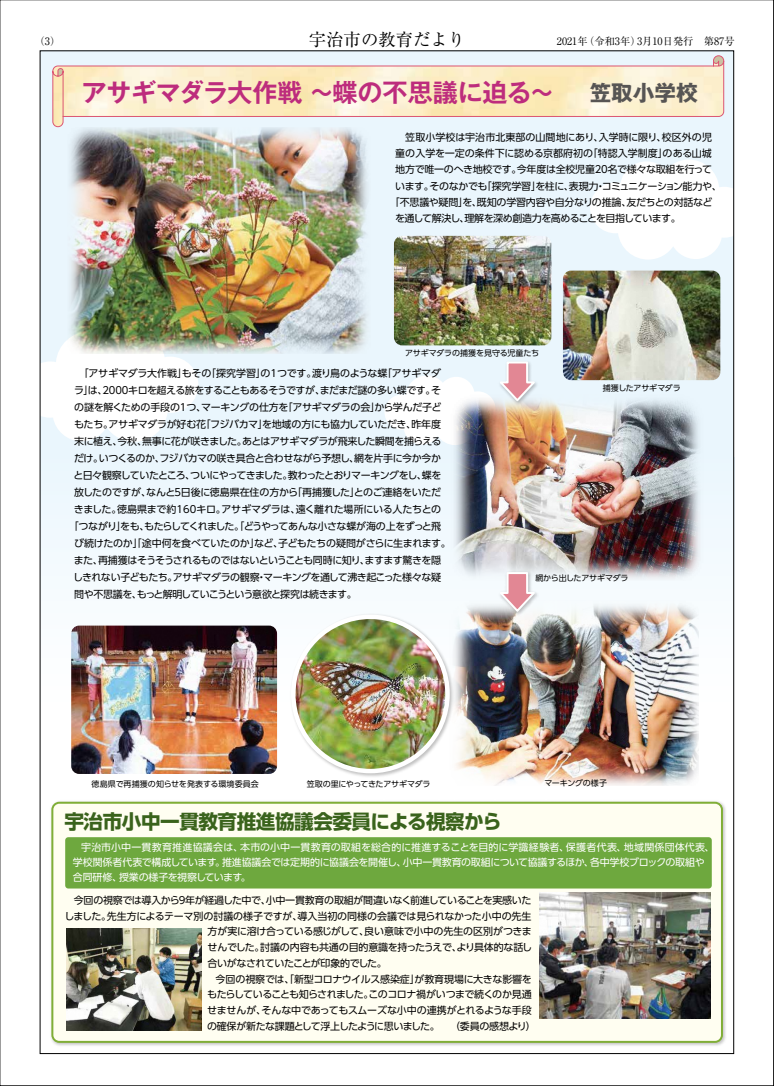
<style>
.page{position:relative;width:774px;height:1086px;background:#fff}
.page>*{position:absolute;margin:0;border:0;box-sizing:border-box;transform-origin:0 0}
.t1{font:700 25.1px "Gothic MB101 Pro De";letter-spacing:-.005em;color:#bd2c7d}
.t2{font:700 19.6px "UD Shin Go Pro";letter-spacing:-.025em;color:#3a631c}
.t3{font:17.4px "Ryumin Pro";color:#000}
.t4{font:10.3px "Ryumin Pro";color:#000}
.t5{font:10px "UD Shin Go Pro";letter-spacing:-.035em;color:#000}
.t6{font:10px/15px "UD Shin Go Pro";letter-spacing:-.015em;color:#fff}
.t7{font:10px "UD Shin Go Pro";letter-spacing:-.06em;color:#000}
.t8{font:10px "UD Shin Go Pro";letter-spacing:-.08em;color:#000}
.t9{font:10px "UD Shin Go Pro";letter-spacing:-.055em;color:#000}
.t10{font:10px "UD Shin Go Pro";color:#000}
.t11{font:10px "UD Shin Go Pro";letter-spacing:.005em;color:#000}
.t12{font:8px "UD Shin Go Pro";letter-spacing:-.02em;color:#000}
.t13{font:8px "UD Shin Go Pro";letter-spacing:.01em;color:#000}
.s1{font-family:"Gothic MB101 Pro";font-size:21.6px;color:#575554}
</style>
<div class="page">
<img style="left:54px;top:801px;width:672px;height:245px">
<div style="left:51px;top:802px;width:672px;height:241px;background:#fffef1"></div>
<div style="left:65px;top:837px;width:647px;height:51px;background:#6ea83e;border-radius:3px"></div>
<div style="left:41px;top:50px;width:693px;height:408px;background:#eaf6fd"></div>
<div style="left:41px;top:457px;width:693px;height:255px;background:#f2fafe"></div>
<svg style="left:39px;top:331px;width:159px;height:111px"></svg>
<svg style="left:590px;top:159px;width:145px;height:101px"></svg>
<svg style="left:52px;top:55px;width:673px;height:73px"></svg>
<img style="left:68px;top:127px;width:302px;height:227px">
<img style="left:453px;top:400px;width:247px;height:178px">
<img style="left:455px;top:605px;width:243px;height:181px">
<svg style="left:773px;top:0;width:1px;height:1086px"></svg>
<img style="left:394px;top:236px;width:157px;height:109px">
<img style="left:563px;top:271px;width:157px;height:109px">
<img style="left:71px;top:625px;width:206px;height:149px">
<img style="left:538px;top:400px;width:3px;height:7px">
<img style="left:385px;top:362px;width:153px;height:83px">
<img style="left:496px;top:568px;width:45px;height:50px">
<svg style="left:496px;top:571px;width:42px;height:43px"></svg>
<img style="left:288px;top:615px;width:167px;height:162px">
<div style="left:291px;top:614px;width:159px;height:159px;border:9px solid #fff;border-radius:50%"></div>
<img style="left:295px;top:619px;width:150px;height:150px;border-radius:75px">
<img style="left:539px;top:893px;width:171px;height:125px">
<img style="left:66px;top:928px;width:136px;height:102px">
<p class="t4" style="left:35px;top:33px;width:27px">（3）</p>
<h3 class="t3" style="left:309px;top:26px;width:158px">宇治市の教育だより</h3>
<p class="t4" style="left:557px;top:33px;width:179px">2021年（令和3年）3月10日発行　第87号</p>
<h1 class="t1" style="left:81px;top:71px;width:618px">アサギマダラ大作戦 ～蝶の不思議に迫る～ 　<span class="s1">笠取小学校</span></h1>
<p class="t11" style="left:405px;top:130px;width:308px">笠取小学校は宇治市北東部の山間地にあり、入学時に限り、校区外の児</p>
<p class="t10" style="left:395px;top:146px;width:318px">童の入学を一定の条件下に認める京都府初の「特認入学制度」のある山城</p>
<p class="t5" style="left:395px;top:162px;width:318px">地方で唯一のへき地校です。今年度は全校児童20名で様々な取組を行って</p>
<p class="t5" style="left:395px;top:178px;width:328px">います。そのなかでも「探究学習」を柱に、表現力・コミュニケーション能力や、</p>
<p class="t5" style="left:390px;top:194px;width:324px">「不思議や疑問」を、既知の学習内容や自分なりの推論、友だちとの対話など</p>
<p class="t5" style="left:395px;top:210px;width:287px">を通して解決し、理解を深め創造力を高めることを目指しています。</p>
<p class="t12" style="left:405px;top:346px;width:136px">アサギマダラの捕獲を見守る児童たち</p>
<p class="t5" style="left:79px;top:365px;width:364px">「アサギマダラ大作戦」もその「探究学習」の1つです。渡り鳥のような蝶「アサギマダ</p>
<p class="t5" style="left:74px;top:382px;width:369px">ラ」は、2000キロを超える旅をすることもあるそうですが、まだまだ謎の多い蝶です。そ</p>
<p class="t5" style="left:74px;top:399px;width:369px">の謎を解くための手段の1つ、マーキングの仕方を「アサギマダラの会」から学んだ子ど</p>
<p class="t5" style="left:74px;top:416px;width:369px">もたち。アサギマダラが好む花「フジバカマ」を地域の方にも協力していただき、昨年度</p>
<p class="t5" style="left:74px;top:433px;width:369px">末に植え、今秋、無事に花が咲きました。あとはアサギマダラが飛来した瞬間を捕らえる</p>
<p class="t5" style="left:74px;top:450px;width:369px">だけ。いつくるのか、フジバカマの咲き具合と合わせながら予想し、網を片手に今か今か</p>
<p class="t8" style="left:74px;top:467px;width:369px">と日々観察していたところ、ついにやってきました。教わったとおりマーキングをし、蝶を</p>
<p class="t5" style="left:74px;top:484px;width:368px">放したのですが、なんと5日後に徳島県在住の方から「再捕獲した」とのご連絡をいただ</p>
<p class="t5" style="left:74px;top:501px;width:369px">きました。徳島県まで約160キロ。アサギマダラは、遠く離れた場所にいる人たちとの</p>
<p class="t9" style="left:69px;top:518px;width:374px">「つながり」をも、もたらしてくれました。「どうやってあんな小さな蝶が海の上をずっと飛</p>
<p class="t5" style="left:74px;top:535px;width:378px">び続けたのか」「途中何を食べていたのか」など、子どもたちの疑問がさらに生まれます。</p>
<p class="t7" style="left:74px;top:552px;width:369px">また、再捕獲はそうそうされるものではないということも同時に知り、ますます驚きを隠</p>
<p class="t5" style="left:73px;top:569px;width:369px">しきれない子どもたち。アサギマダラの観察・マーキングを通して沸き起こった様々な疑</p>
<p class="t8" style="left:74px;top:586px;width:284px">問や不思議を、もっと解明していこうという意欲と探究は続きます。</p>
<p class="t12" style="left:603px;top:381px;width:80px">捕獲したアサギマダラ</p>
<p class="t12" style="left:535px;top:571px;width:95px">網から出したアサギマダラ</p>
<p class="t13" style="left:92px;top:777px;width:169px">徳島県で再捕獲の知らせを発表する環境委員会</p>
<p class="t12" style="left:307px;top:777px;width:125px">笠取の里にやってきたアサギマダラ</p>
<p class="t12" style="left:544px;top:777px;width:64px">マーキングの様子</p>
<h2 class="t2" style="left:65px;top:805px;width:439px">宇治市小中一貫教育推進協議会委員による視察から</h2>
<p class="t6" style="left:73px;top:839px;width:643px;text-indent:8px">宇治市小中一貫教育推進協議会は、本市の小中一貫教育の取組を総合的に推進することを目的に学識経験者、保護者代表、地域関係団体代表、学校関係者代表で構成しています。推進協議会では定期的に協議会を開催し、小中一貫教育の取組について協議するほか、各中学校ブロックの取組や合同研修、授業の様子を視察しています。</p>
<p class="t5" style="left:74px;top:892px;width:459px">今回の視察では導入から９年が経過した中で、小中一貫教育の取組が間違いなく前進していることを実感いた</p>
<p class="t5" style="left:65px;top:908px;width:468px">しました。先生方によるテーマ別の討議の様子ですが、導入当初の同様の会議では見られなかった小中の先生</p>
<p class="t5" style="left:208px;top:923px;width:326px">方が実に溶け合っている感じがして、良い意味で小中の先生の区別がつきま</p>
<p class="t5" style="left:207px;top:939px;width:326px">せんでした。討議の内容も共通の目的意識を持ったうえで、より具体的な話し</p>
<p class="t5" style="left:207px;top:955px;width:181px">合いがなされていたことが印象的でした。</p>
<p class="t5" style="left:216px;top:970px;width:318px">今回の視察では、「新型コロナウイルス感染症」が教育現場に大きな影響を</p>
<p class="t7" style="left:207px;top:986px;width:326px">もたらしていることも知らされました。このコロナ禍がいつまで続くのか見通</p>
<p class="t5" style="left:207px;top:1002px;width:326px">せませんが、そんな中であってもスムーズな小中の連携がとれるような手段</p>
<p class="t5" style="left:207px;top:1017px;width:330px">の確保が新たな課題として浮上したように思いました。 （委員の感想より）</p>
</div>
